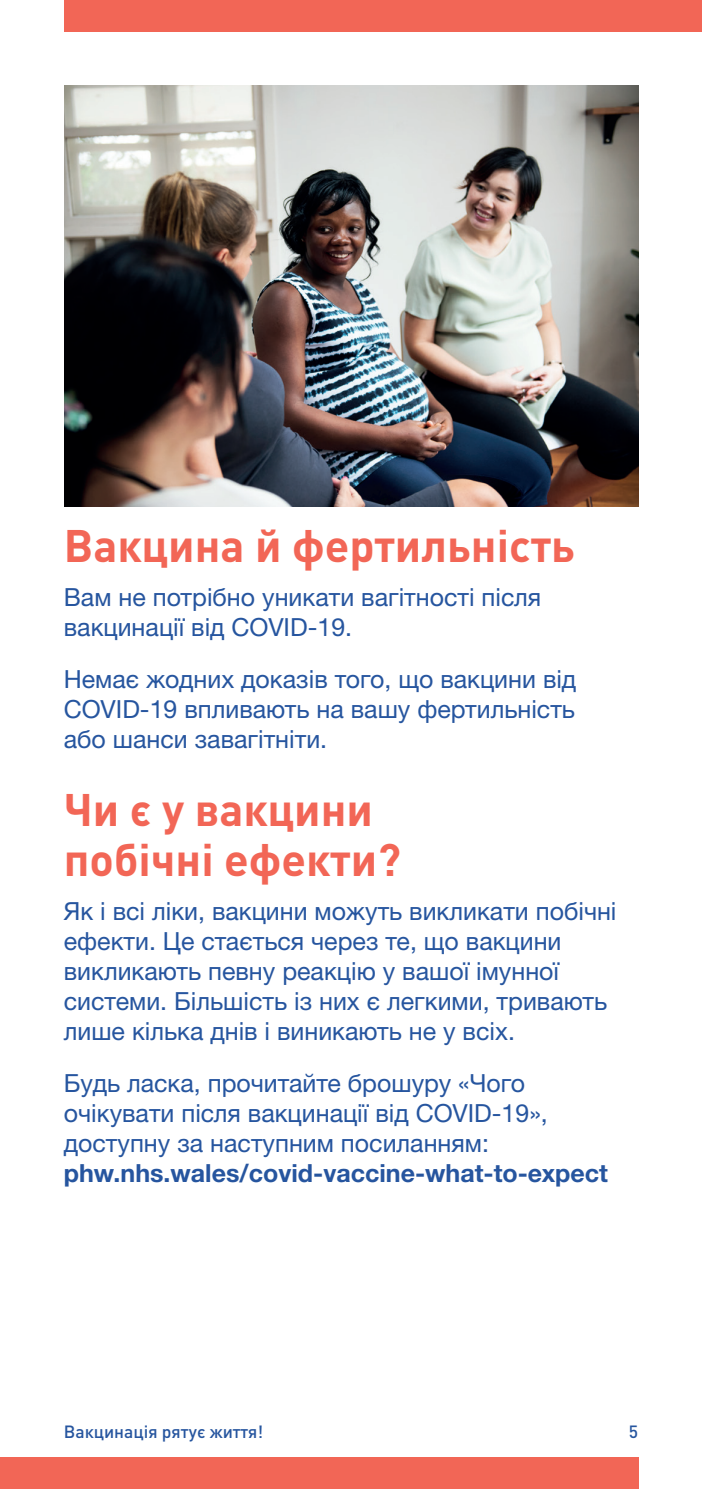
<style>
.page{position:relative;width:702px;height:1489px;background:#fff}
.page>*{position:absolute;margin:0;border:0;box-sizing:border-box;transform-origin:0 0}
.t1{font:700 45px/50px "DIN Pro";color:#f26656}
.t2{font:25px/30px "Helvetica Neue LTW1 G";color:#26559f}
.t3{font:500 17.5px "DIN Pro";color:#26559f}
.s1{font-weight:700}
</style>
<div class="page">
<img style="left:64px;top:85px;width:574px;height:422px">
<div style="left:64px;top:0;width:638px;height:32px;background:#f26656"></div>
<div style="left:0;top:1456px;width:638px;height:32px;background:#f26656"></div>
<p class="t1" style="left:64px;top:515px;width:513px">Вакцина й фертильність</p>
<p class="t2" style="left:64px;top:582px;width:478px">Вам не потрібно уникати вагітності після вакцинації від COVID-19.</p>
<p class="t2" style="left:64px;top:663px;width:514px;text-align:justify">Немає жодних доказів того, що вакцини від COVID-19 впливають на вашу фертильність або шанси завагітніти.</p>
<p class="t1" style="left:64px;top:779px;width:338px">Чи є у вакцини побічні ефекти?</p>
<p class="t2" style="left:64px;top:896px;width:554px">Як і всі ліки, вакцини можуть викликати побічні ефекти. Це стається через те, що вакцини викликають певну реакцію у вашої імунної системи. Більшість із них є легкими, тривають лише кілька днів і виникають не у всіх.</p>
<p class="t2" style="left:64px;top:1067px;width:545px">Будь ласка, прочитайте брошуру «Чого очікувати після вакцинації від COVID-19», доступну за наступним посиланням: <span class="s1">phw.nhs.wales/covid-vaccine-what-to-expect</span></p>
<p class="t3" style="left:64px;top:1416px;width:201px">Вакцинація рятує життя!</p>
<p class="t3" style="left:628px;top:1416px;width:11px">5</p>
</div>
